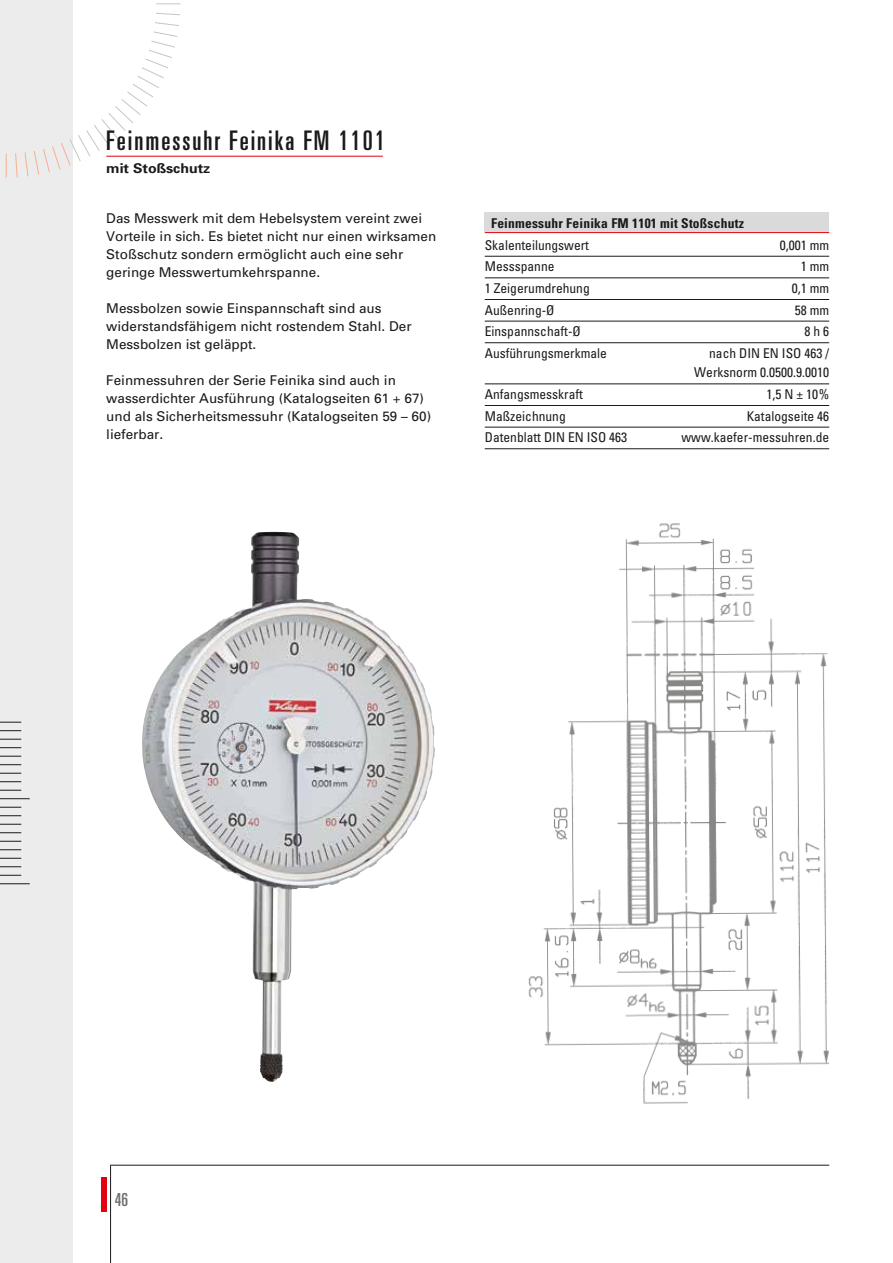
<style>
.page{position:relative;width:893px;height:1263px;background:#fff}
.page>*{position:absolute;margin:0;border:0;box-sizing:border-box;transform-origin:0 0}
.t1{font:ultra-condensed 27px "Univers";letter-spacing:.075em;color:#1a1a18}
.t2{font:ultra-condensed 18px "Univers";color:#6f6f6e}
.t3{font:13.5px/18px "Univers";color:#1a1a18}
.t4{font:condensed 13.5px/19.5px "Univers";color:#1a1a18;text-align:right}
.t5{font:700 condensed 13.5px "Univers";letter-spacing:.015em;color:#1a1a18}
.t6{font:700 13.5px "Univers";color:#1a1a18;scale:1.05 1}
</style>
<div class="page">
<div style="left:0;top:0;width:72px;height:1263px;background:#ececed"></div>
<div style="left:101px;top:1178px;width:5px;height:34px;background:#e3000f"></div>
<hr style="left:110px;top:1165px;width:1px;height:98px;background:#1a1a18">
<svg style="left:0;top:722px;width:21px;height:1px"></svg>
<svg style="left:0;top:730px;width:21px;height:1px"></svg>
<svg style="left:0;top:739px;width:21px;height:1px"></svg>
<svg style="left:0;top:747px;width:21px;height:1px"></svg>
<svg style="left:0;top:756px;width:21px;height:1px"></svg>
<svg style="left:0;top:764px;width:21px;height:1px"></svg>
<svg style="left:0;top:773px;width:21px;height:1px"></svg>
<svg style="left:0;top:781px;width:21px;height:1px"></svg>
<svg style="left:0;top:790px;width:21px;height:1px"></svg>
<svg style="left:0;top:807px;width:21px;height:1px"></svg>
<svg style="left:0;top:815px;width:21px;height:1px"></svg>
<svg style="left:0;top:824px;width:21px;height:1px"></svg>
<svg style="left:0;top:832px;width:21px;height:1px"></svg>
<svg style="left:0;top:841px;width:21px;height:1px"></svg>
<svg style="left:0;top:849px;width:21px;height:1px"></svg>
<svg style="left:0;top:858px;width:21px;height:1px"></svg>
<svg style="left:0;top:866px;width:21px;height:1px"></svg>
<svg style="left:0;top:875px;width:21px;height:1px"></svg>
<hr style="left:0;top:883px;width:30px;height:1px;background:#1a1a18">
<hr style="left:0;top:798px;width:30px;height:1px;background:#1a1a18">
<svg style="left:5px;top:3px;width:175px;height:175px"></svg>
<hr style="left:110px;top:1165px;width:719px;height:1px;background:#1a1a18">
<hr style="left:106px;top:156px;width:277px;height:1px;background:#e3000f">
<img style="left:142px;top:532px;width:292px;height:550px">
<div style="left:485px;top:213px;width:344px;height:19px;background:#dadada"></div>
<hr style="left:485px;top:232px;width:344px;height:1px;background:#e3000f">
<hr style="left:485px;top:256px;width:344px;height:1px;background:#1a1a18">
<hr style="left:485px;top:278px;width:344px;height:1px;background:#1a1a18">
<hr style="left:485px;top:299px;width:344px;height:1px;background:#1a1a18">
<hr style="left:485px;top:321px;width:344px;height:1px;background:#1a1a18">
<hr style="left:485px;top:342px;width:344px;height:1px;background:#1a1a18">
<hr style="left:485px;top:384px;width:344px;height:1px;background:#1a1a18">
<hr style="left:485px;top:405px;width:344px;height:1px;background:#1a1a18">
<hr style="left:485px;top:427px;width:344px;height:1px;background:#1a1a18">
<hr style="left:485px;top:448px;width:344px;height:1px;background:#1a1a18">
<img style="left:528px;top:523px;width:301px;height:581px">
<h1 class="t1" style="left:106px;top:125px;width:280px">Feinmessuhr Feinika FM 1101</h1>
<p class="t6" style="left:106px;top:160px;width:101px">mit Stoßschutz</p>
<p class="t3" style="left:106px;top:209px;width:332px">Das Messwerk mit dem Hebelsystem vereint zwei Vorteile in sich. Es bietet nicht nur einen wirksamen Stoßschutz sondern ermöglicht auch eine sehr geringe Messwertumkehrspanne.</p>
<p class="t3" style="left:106px;top:299px;width:307px">Messbolzen sowie Einspannschaft sind aus widerstandsfähigem nicht rostendem Stahl. Der<br>Messbolzen ist geläppt.</p>
<p class="t3" style="left:106px;top:371px;width:326px">Feinmessuhren der Serie Feinika sind auch in wasserdichter Ausführung (Katalogseiten 61 + 67) und als Sicherheitsmessuhr (Katalogseiten 59 – 60) lieferbar.</p>
<p class="t5" style="left:491px;top:215px;width:254px">Feinmessuhr Feinika FM 1101 mit Stoßschutz</p>
<p class="t4" style="left:485px;top:235px;width:106px">Skalenteilungswert</p>
<p class="t4" style="left:780px;top:235px;width:51px">0,001 mm</p>
<p class="t4" style="left:485px;top:256px;width:71px">Messspanne</p>
<p class="t4" style="left:801px;top:256px;width:30px">1 mm</p>
<p class="t4" style="left:485px;top:278px;width:106px">1 Zeigerumdrehung</p>
<p class="t4" style="left:792px;top:278px;width:39px">0,1 mm</p>
<p class="t4" style="left:485px;top:300px;width:71px">Außenring-Ø</p>
<p class="t4" style="left:795px;top:300px;width:36px">58 mm</p>
<p class="t4" style="left:485px;top:321px;width:97px">Einspannschaft-Ø</p>
<p class="t4" style="left:804px;top:321px;width:26px">8 h 6</p>
<p class="t4" style="left:485px;top:343px;width:124px">Ausführungsmerkmale</p>
<p class="t4" style="left:694px;top:343px;width:136px">nach DIN EN ISO 463 /<br>Werksnorm 0.0500.9.0010</p>
<p class="t4" style="left:485px;top:384px;width:100px">Anfangsmesskraft</p>
<p class="t4" style="left:766px;top:384px;width:64px">1,5 N ± 10%</p>
<p class="t4" style="left:485px;top:406px;width:82px">Maßzeichnung</p>
<p class="t4" style="left:747px;top:406px;width:84px">Katalogseite 46</p>
<p class="t4" style="left:485px;top:427px;width:144px">Datenblatt DIN EN ISO 463</p>
<p class="t4" style="left:681px;top:427px;width:149px">www.kaefer-messuhren.de</p>
<h2 class="t2" style="left:115px;top:1189px;width:15px">46</h2>
</div>
